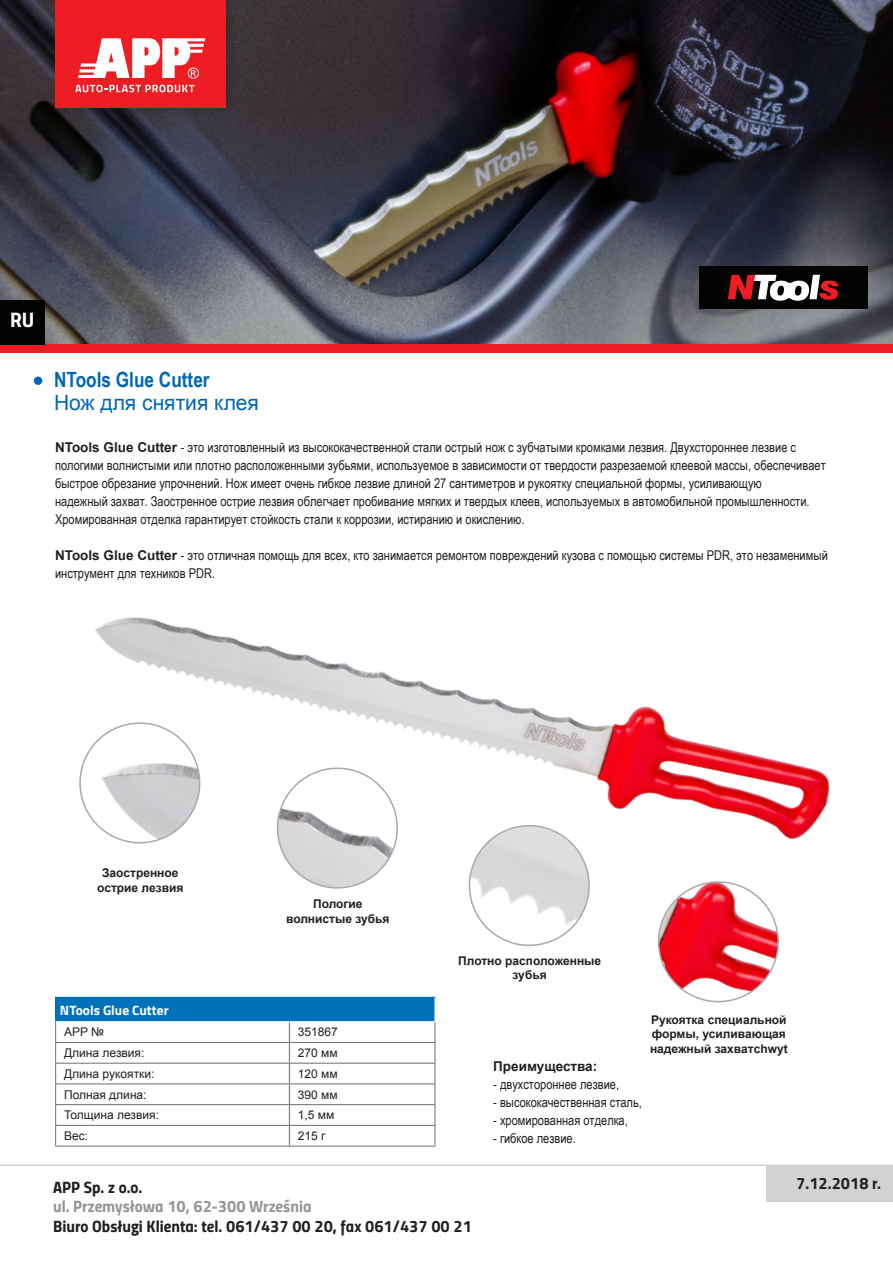
<style>
.page{position:relative;width:893px;height:1263px;background:#fff}
.page>*{position:absolute;margin:0;border:0;box-sizing:border-box;transform-origin:0 0}
.t1{font:700 21px "Arial Narrow";color:#0166b3}
.t2{font:21px "Arial";color:#0166b3}
.t3{font:21px "Titillium Bold Upright";color:#fff}
.t4{font:16.5px "Titillium Bold Upright";color:#231f20}
.t5{font:16.5px "Titillium Bold Upright";color:#939598}
.t6{font:13.5px/18px "Arial Narrow";color:#231f20}
.t7{font:700 13.5px "Titillium";color:#fff}
.t8{font:700 13.5px "Arial";color:#231f20}
.t9{font:700 12px/14.4px "Arial";color:#231f20;text-align:center}
.t10{font:12px "Arial";color:#231f20}
.s1{font-family:"Arial";font-weight:700}
</style>
<div class="page">
<img style="left:0;top:0;width:893px;height:345px">
<div style="left:34px;top:377px;width:8px;height:8px;background:#0166b3;border-radius:50%"></div>
<hr style="left:0;top:1164px;width:893px;height:2px;background:#d1d2d4">
<div style="left:766px;top:1166px;width:127px;height:35px;background:#d1d2d4"></div>
<div style="left:0;top:345px;width:893px;height:8px;background:#ee1d23"></div>
<div style="left:0;top:300px;width:44px;height:44px;background:#040503"></div>
<div style="left:699px;top:266px;width:168px;height:43px;background:#040503"></div>
<svg style="left:728px;top:275px;width:110px;height:26px"></svg>
<div style="left:49px;top:0;width:189px;height:119px;background:#231f20;opacity:.31"></div>
<div style="left:55px;top:0;width:170px;height:107px;background:#ee1d23"></div>
<svg style="left:75px;top:85px;width:119px;height:7px"></svg>
<svg style="left:78px;top:38px;width:127px;height:41px"></svg>
<svg style="left:678px;top:987px;width:81px;height:16px"></svg>
<div style="left:56px;top:997px;width:379px;height:25px;background:#0072bc"></div>
<svg style="left:56px;top:1022px;width:379px;height:124px"></svg>
<hr style="left:55px;top:1021px;width:234px;height:1px;background:#fff">
<hr style="left:289px;top:1021px;width:146px;height:1px;background:#fff">
<hr style="left:55px;top:1042px;width:234px;height:1px;background:#6c6d70">
<hr style="left:289px;top:1042px;width:146px;height:1px;background:#6c6d70">
<hr style="left:55px;top:1063px;width:234px;height:1px;background:#6c6d70">
<hr style="left:289px;top:1063px;width:146px;height:1px;background:#6c6d70">
<hr style="left:55px;top:1083px;width:234px;height:1px;background:#6c6d70">
<hr style="left:289px;top:1083px;width:146px;height:1px;background:#6c6d70">
<hr style="left:55px;top:1104px;width:234px;height:1px;background:#6c6d70">
<hr style="left:289px;top:1104px;width:146px;height:1px;background:#6c6d70">
<hr style="left:55px;top:1125px;width:234px;height:1px;background:#6c6d70">
<hr style="left:289px;top:1125px;width:146px;height:1px;background:#6c6d70">
<svg style="left:289px;top:1022px;width:1px;height:124px"></svg>
<svg style="left:435px;top:1022px;width:1px;height:124px"></svg>
<hr style="left:55px;top:1146px;width:234px;height:1px;background:#6c6d70">
<hr style="left:289px;top:1146px;width:146px;height:1px;background:#6c6d70">
<hr style="left:55px;top:997px;width:234px;height:1px;background:#0072bc">
<svg style="left:55px;top:998px;width:1px;height:148px"></svg>
<img style="left:79px;top:617px;width:751px;height:370px">
<p class="t3" style="left:10px;top:303px;width:26px">RU</p>
<p class="t1" style="left:54px;top:364px;width:157px">NTools Glue Cutter</p>
<p class="t2" style="left:54px;top:388px;width:206px">Нож для снятия клея</p>
<p class="t6" style="left:55px;top:438px;width:772px"><span class="s1">NTools Glue Cutter</span> - это изготовленный из высококачественной стали острый нож с зубчатыми кромками лезвия. Двухстороннее лезвие с пологими волнистыми или плотно расположенными зубьями, используемое в зависимости от твердости разрезаемой клеевой массы, обеспечивает быстрое обрезание упрочнений. Нож имеет очень гибкое лезвие длиной 27 сантиметров и рукоятку специальной формы, усиливающую<br>надежный захват. Заостренное острие лезвия облегчает пробивание мягких и твердых клеев, используемых в автомобильной промышленности.<br>Хромированная отделка гарантирует стойкость стали к коррозии, истиранию и окислению.</p>
<p class="t6" style="left:55px;top:546px;width:774px"><span class="s1">NTools Glue Cutter</span> - это отличная помощь для всех, кто занимается ремонтом повреждений кузова с помощью системы PDR, это незаменимый инструмент для техников PDR.</p>
<p class="t9" style="left:102px;top:866px;width:78px">Заостренное</p>
<p class="t9" style="left:97px;top:880px;width:88px">острие лезвия</p>
<p class="t9" style="left:313px;top:897px;width:51px">Пологие</p>
<p class="t9" style="left:286px;top:911px;width:105px">волнистые зубья</p>
<p class="t7" style="left:60px;top:999px;width:110px">NTools Glue Cutter</p>
<p class="t10" style="left:64px;top:1024px;width:42px">APP №</p>
<p class="t10" style="left:298px;top:1024px;width:42px">351867</p>
<p class="t10" style="left:64px;top:1045px;width:82px">Длина лезвия:</p>
<p class="t10" style="left:298px;top:1045px;width:41px">270 мм</p>
<p class="t10" style="left:64px;top:1065px;width:92px">Длина рукоятки:</p>
<p class="t10" style="left:298px;top:1065px;width:41px">120 мм</p>
<p class="t10" style="left:64px;top:1086px;width:84px">Полная длина:</p>
<p class="t10" style="left:298px;top:1086px;width:41px">390 мм</p>
<p class="t10" style="left:64px;top:1107px;width:96px">Толщина лезвия:</p>
<p class="t10" style="left:298px;top:1107px;width:38px">1,5 мм</p>
<p class="t10" style="left:64px;top:1128px;width:26px">Вес:</p>
<p class="t10" style="left:298px;top:1128px;width:29px">215 г</p>
<p class="t9" style="left:458px;top:953px;width:144px">Плотно расположенные зубья</p>
<p class="t8" style="left:493px;top:1057px;width:106px">Преимущества:</p>
<p class="t6" style="left:493px;top:1075px;width:127px">- двухстороннее лезвие,</p>
<p class="t6" style="left:493px;top:1093px;width:150px">- высококачественная сталь,</p>
<p class="t6" style="left:493px;top:1111px;width:136px">- хромированная отделка,</p>
<p class="t6" style="left:493px;top:1129px;width:84px">- гибкое лезвие.</p>
<p class="t9" style="left:650px;top:1013px;width:139px;text-align:left">Рукоятка специальной формы, усиливающая надежный захватchwyt</p>
<p class="t4" style="left:53px;top:1174px;width:91px">APP Sp. z o.o.</p>
<p class="t5" style="left:53px;top:1193px;width:260px">ul. Przemysłowa 10, 62-300 Września</p>
<p class="t4" style="left:53px;top:1213px;width:420px">Biuro Obsługi Klienta: tel. 061/437 00 20, fax 061/437 00 21</p>
<p class="t4" style="left:796px;top:1170px;width:86px">7.12.2018 r.</p>
</div>
